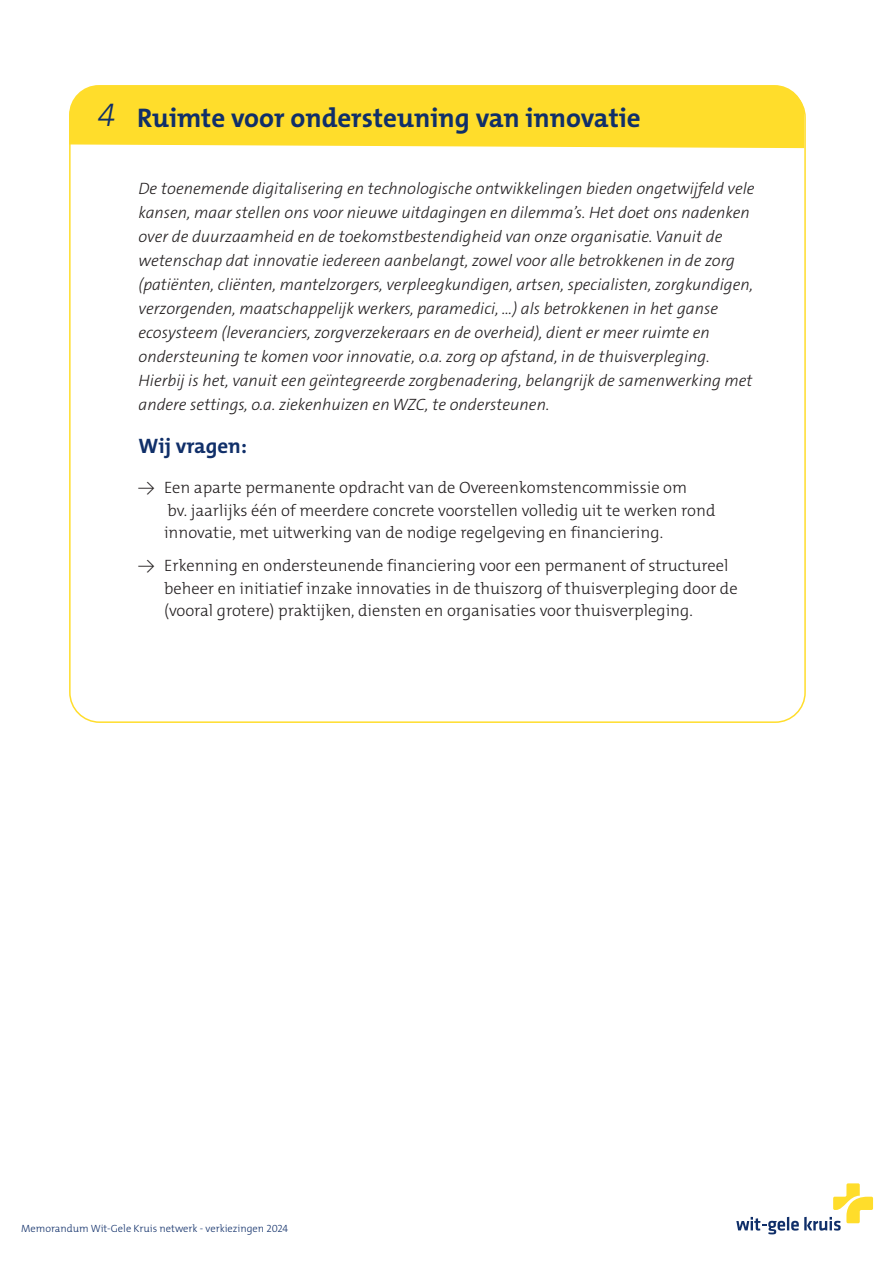
<style>
.page{position:relative;width:893px;height:1263px;background:#fff}
.page>*{position:absolute;margin:0;border:0;box-sizing:border-box;transform-origin:0 0}
.t1{font:italic 300 33px "The Mix Os F";color:#102f69}
.t2{font:700 27px "The Mix Os F";color:#102f69}
.t3{font:700 21px "The Mix Os F";color:#102f69}
.t4{font:italic 300 16.5px/24px "The Sans B3";color:#231f20}
.t5{font:300 16.5px "The Mix Os F";color:#231f20}
.t6{font:300 10.5px "The Mix Os F";color:#102f69}
</style>
<div class="page">
<div style="left:69px;top:85px;width:734px;height:63px;background:#ffdd2b"></div>
<svg style="left:736px;top:1183px;width:137px;height:51px"></svg>
<p class="t1" style="left:98px;top:94px;width:19px">4</p>
<p class="t2" style="left:137px;top:100px;width:505px">Ruimte voor ondersteuning van innovatie</p>
<p class="t4" style="left:139px;top:177px;width:618px">De toenemende digitalisering en technologische ontwikkelingen bieden ongetwijfeld vele kansen, maar stellen ons voor nieuwe uitdagingen en dilemma’s. Het doet ons nadenken over de duurzaamheid en de toekomstbestendigheid van onze organisatie. Vanuit de wetenschap dat innovatie iedereen aanbelangt, zowel voor alle betrokkenen in de zorg (patiënten, cliënten, mantelzorgers, verpleegkundigen, artsen, specialisten, zorgkundigen, verzorgenden, maatschappelijk werkers, paramedici, …) als betrokkenen in het ganse ecosysteem (leveranciers, zorgverzekeraars en de overheid), dient er meer ruimte en ondersteuning te komen voor innovatie, o.a. zorg op afstand, in de thuisverpleging.<br>Hierbij is het, vanuit een geïntegreerde zorgbenadering, belangrijk de samenwerking met andere settings, o.a. ziekenhuizen en WZC, te ondersteunen.</p>
<p class="t3" style="left:139px;top:432px;width:110px">Wij vragen:</p>
<p class="t5" style="left:139px;top:477px;width:550px">→ Een aparte permanente opdracht van de Overeenkomstencommissie om</p>
<p class="t5" style="left:168px;top:500px;width:549px">bv. jaarlijks één of meerdere concrete voorstellen volledig uit te werken rond</p>
<p class="t5" style="left:164px;top:522px;width:501px">innovatie, met uitwerking van de nodige regelgeving en financiering.</p>
<p class="t5" style="left:139px;top:555px;width:591px">→ Erkenning en ondersteunende financiering voor een permanent of structureel</p>
<p class="t5" style="left:164px;top:578px;width:575px">beheer en initiatief inzake innovaties in de thuiszorg of thuisverpleging door de</p>
<p class="t5" style="left:164px;top:600px;width:530px">(vooral grotere) praktijken, diensten en organisaties voor thuisverpleging.</p>
<p class="t6" style="left:21px;top:1222px;width:269px">Memorandum Wit-Gele Kruis netwerk - verkiezingen 2024</p>
</div>
